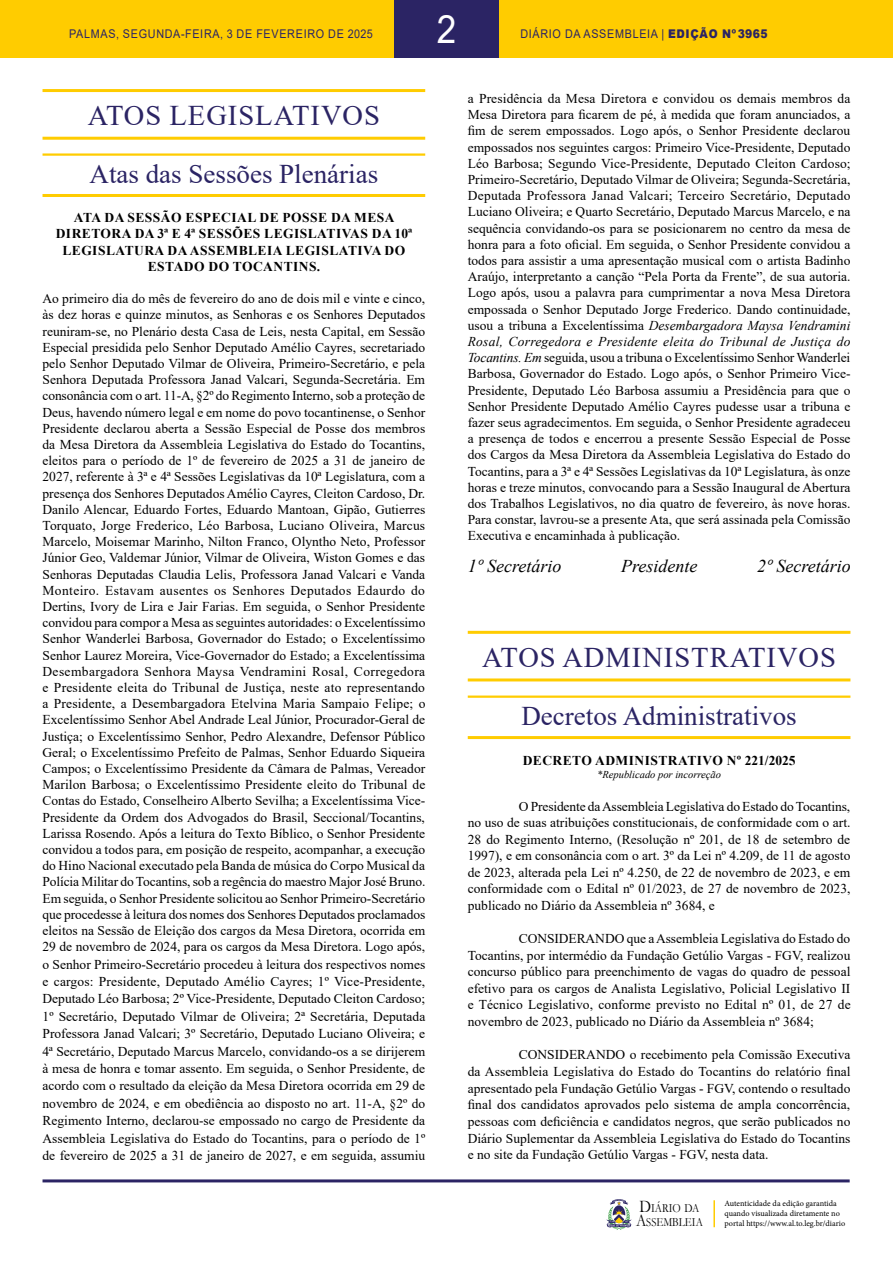
<style>
.page{position:relative;width:893px;height:1263px;background:#fff}
.page>*{position:absolute;margin:0;border:0;box-sizing:border-box;transform-origin:0 0}
.t1{font:39px "Arial";color:#fff;scale:.9 1}
.t2{font:28.5px "Times New Roman";letter-spacing:.035em;color:#2b2464}
.t3{font:27px "Times New Roman";color:#2b2464}
.t4{font:italic 18px "Times New Roman";color:#000}
.t5{font:13.5px/16.5px "Times New Roman";color:#000;text-align:justify}
.t6{font:700 13.5px/16.2px "Times New Roman";letter-spacing:.035em;color:#000;text-align:center}
.t7{font:12.45px/14px "Garamond";color:#000;scale:.85 1}
.t8{font:12px "Arial";letter-spacing:.065em;color:#2b2464;scale:.9 1}
.t9{font:italic 10.5px "Times New Roman";color:#000}
.t10{font:8.25px/9.9px "Minion Pro";color:#000}
.s1{font-weight:900}
.s2{font-style:italic}
.s3{font-size:17.85px}
</style>
<div class="page">
<div style="left:0;top:0;width:893px;height:58px;background:#fc0"></div>
<hr style="left:43px;top:1179px;width:807px;height:3px;background:#2b2464">
<svg style="left:606px;top:1199px;width:26px;height:31px"></svg>
<div style="left:394px;top:0;width:105px;height:58px;background:#2b2464"></div>
<hr style="left:713px;top:1200px;width:2px;height:27px;background:#fc0">
<hr style="left:43px;top:89px;width:382px;height:3px;background:#fc0">
<hr style="left:43px;top:137px;width:382px;height:3px;background:#fc0">
<hr style="left:43px;top:153px;width:382px;height:3px;background:#fc0">
<hr style="left:43px;top:194px;width:382px;height:3px;background:#fc0">
<hr style="left:468px;top:631px;width:382px;height:3px;background:#fc0">
<hr style="left:468px;top:678px;width:382px;height:3px;background:#fc0">
<hr style="left:468px;top:695px;width:382px;height:3px;background:#fc0">
<hr style="left:468px;top:736px;width:382px;height:3px;background:#fc0">
<h1 class="t1" style="left:437px;top:2px;width:23px">2</h1>
<p class="t8" style="left:69px;top:25px;width:339px">PALMAS, SEGUNDA-FEIRA, 3 DE FEVEREIRO DE 2025</p>
<p class="t8" style="left:520px;top:25px;width:276px">DIÁRIO DA ASSEMBLEIA | <span class="s1">EDIÇÃO Nº3965</span></p>
<h2 class="t2" style="left:88px;top:96px;width:294px">ATOS LEGISLATIVOS</h2>
<h3 class="t3" style="left:90px;top:155px;width:290px">Atas das Sessões Plenárias</h3>
<p class="t6" style="left:56px;top:209px;width:358px">ATA DA SESSÃO ESPECIAL DE POSSE DA MESA DIRETORA DA 3ª E 4ª SESSÕES LEGISLATIVAS DA 10ª LEGISLATURA DA ASSEMBLEIA LEGISLATIVA DO ESTADO DO TOCANTINS.</p>
<p class="t5" style="left:43px;top:290px;width:384px">Ao primeiro dia do mês de fevereiro do ano de dois mil e vinte e cinco, às dez horas e quinze minutos, as Senhoras e os Senhores Deputados reuniram-se, no Plenário desta Casa de Leis, nesta Capital, em Sessão Especial presidida pelo Senhor Deputado Amélio Cayres, secretariado pelo Senhor Deputado Vilmar de Oliveira, Primeiro-Secretário, e pela Senhora Deputada Professora Janad Valcari, Segunda-Secretária. Em consonância com o art. 11-A, §2º do Regimento Interno, sob a proteção de Deus, havendo número legal e em nome do povo tocantinense, o Senhor Presidente declarou aberta a Sessão Especial de Posse dos membros da Mesa Diretora da Assembleia Legislativa do Estado do Tocantins, eleitos para o período de 1º de fevereiro de 2025 a 31 de janeiro de 2027, referente à 3ª e 4ª Sessões Legislativas da 10ª Legislatura, com a presença dos Senhores Deputados Amélio Cayres, Cleiton Cardoso, Dr.<br>Danilo Alencar, Eduardo Fortes, Eduardo Mantoan, Gipão, Gutierres Torquato, Jorge Frederico, Léo Barbosa, Luciano Oliveira, Marcus Marcelo, Moisemar Marinho, Nilton Franco, Olyntho Neto, Professor Júnior Geo, Valdemar Júnior, Vilmar de Oliveira, Wiston Gomes e das Senhoras Deputadas Claudia Lelis, Professora Janad Valcari e Vanda Monteiro. Estavam ausentes os Senhores Deputados Edaurdo do Dertins, Ivory de Lira e Jair Farias. Em seguida, o Senhor Presidente convidou para compor a Mesa as seguintes autoridades: o Excelentíssimo Senhor Wanderlei Barbosa, Governador do Estado; o Excelentíssimo Senhor Laurez Moreira, Vice-Governador do Estado; a Excelentíssima Desembargadora Senhora Maysa Vendramini Rosal, Corregedora e Presidente eleita do Tribunal de Justiça, neste ato representando a Presidente, a Desembargadora Etelvina Maria Sampaio Felipe; o Excelentíssimo Senhor Abel Andrade Leal Júnior, Procurador-Geral de Justiça; o Excelentíssimo Senhor, Pedro Alexandre, Defensor Público Geral; o Excelentíssimo Prefeito de Palmas, Senhor Eduardo Siqueira Campos; o Excelentíssimo Presidente da Câmara de Palmas, Vereador Marilon Barbosa; o Excelentíssimo Presidente eleito do Tribunal de Contas do Estado, Conselheiro Alberto Sevilha; a Excelentíssima Vice-Presidente da Ordem dos Advogados do Brasil, Seccional/Tocantins, Larissa Rosendo. Após a leitura do Texto Bíblico, o Senhor Presidente convidou a todos para, em posição de respeito, acompanhar, a execução do Hino Nacional executado pela Banda de música do Corpo Musical da Polícia Militar do Tocantins, sob a regência do maestro Major José Bruno.<br>Em seguida, o Senhor Presidente solicitou ao Senhor Primeiro-Secretário que procedesse à leitura dos nomes dos Senhores Deputados proclamados eleitos na Sessão de Eleição dos cargos da Mesa Diretora, ocorrida em 29 de novembro de 2024, para os cargos da Mesa Diretora. Logo após, o Senhor Primeiro-Secretário procedeu à leitura dos respectivos nomes e cargos: Presidente, Deputado Amélio Cayres; 1º Vice-Presidente, Deputado Léo Barbosa; 2º Vice-Presidente, Deputado Cleiton Cardoso; 1º Secretário, Deputado Vilmar de Oliveira; 2ª Secretária, Deputada Professora Janad Valcari; 3º Secretário, Deputado Luciano Oliveira; e 4ª Secretário, Deputado Marcus Marcelo, convidando-os a se dirijerem à mesa de honra e tomar assento. Em seguida, o Senhor Presidente, de acordo com o resultado da eleição da Mesa Diretora ocorrida em 29 de novembro de 2024, e em obediência ao disposto no art. 11-A, §2º do Regimento Interno, declarou-se empossado no cargo de Presidente da Assembleia Legislativa do Estado do Tocantins, para o período de 1º de fevereiro de 2025 a 31 de janeiro de 2027, e em seguida, assumiu</p>
<p class="t5" style="left:468px;top:90px;width:384px">a Presidência da Mesa Diretora e convidou os demais membros da Mesa Diretora para ficarem de pé, à medida que foram anunciados, a fim de serem empossados. Logo após, o Senhor Presidente declarou empossados nos seguintes cargos: Primeiro Vice-Presidente, Deputado Léo Barbosa; Segundo Vice-Presidente, Deputado Cleiton Cardoso; Primeiro-Secretário, Deputado Vilmar de Oliveira; Segunda-Secretária, Deputada Professora Janad Valcari; Terceiro Secretário, Deputado Luciano Oliveira; e Quarto Secretário, Deputado Marcus Marcelo, e na sequência convidando-os para se posicionarem no centro da mesa de honra para a foto oficial. Em seguida, o Senhor Presidente convidou a todos para assistir a uma apresentação musical com o artista Badinho Araújo, interpretanto a canção “Pela Porta da Frente”, de sua autoria.<br>Logo após, usou a palavra para cumprimentar a nova Mesa Diretora empossada o Senhor Deputado Jorge Frederico. Dando continuidade, usou a tribuna a Excelentíssima <span class="s2">Desembargadora Maysa Vendramini Rosal, Corregedora e Presidente eleita do Tribunal de Justiça do Tocantins. Em</span> seguida, usou a tribuna o Excelentíssimo Senhor Wanderlei Barbosa, Governador do Estado. Logo após, o Senhor Primeiro Vice-Presidente, Deputado Léo Barbosa assumiu a Presidência para que o Senhor Presidente Deputado Amélio Cayres pudesse usar a tribuna e fazer seus agradecimentos. Em seguida, o Senhor Presidente agradeceu a presença de todos e encerrou a presente Sessão Especial de Posse dos Cargos da Mesa Diretora da Assembleia Legislativa do Estado do Tocantins, para a 3ª e 4ª Sessões Legislativas da 10ª Legislatura, às onze horas e treze minutos, convocando para a Sessão Inaugural de Abertura dos Trabalhos Legislativos, no dia quatro de fevereiro, às nove horas.<br>Para constar, lavrou-se a presente Ata, que será assinada pela Comissão Executiva e encaminhada à publicação.</p>
<h3 class="t4" style="left:468px;top:553px;width:95px">1º Secretário</h3>
<h3 class="t4" style="left:621px;top:553px;width:78px">Presidente</h3>
<h3 class="t4" style="left:757px;top:553px;width:95px">2º Secretário</h3>
<h2 class="t2" style="left:482px;top:637px;width:355px">ATOS ADMINISTRATIVOS</h2>
<h3 class="t3" style="left:521px;top:697px;width:277px">Decretos Administrativos</h3>
<p class="t6" style="left:523px;top:752px;width:274px">DECRETO ADMINISTRATIVO Nº 221/2025</p>
<p class="t9" style="left:597px;top:767px;width:125px">*Republicado por incorreção</p>
<p class="t5" style="left:468px;top:797px;width:384px;text-indent:51px">O Presidente da Assembleia Legislativa do Estado do Tocantins, no uso de suas atribuições constitucionais, de conformidade com o art.<br>28 do Regimento Interno, (Resolução nº 201, de 18 de setembro de 1997), e em consonância com o art. 3º da Lei nº 4.209, de 11 de agosto de 2023, alterada pela Lei nº 4.250, de 22 de novembro de 2023, e em conformidade com o Edital nº 01/2023, de 27 de novembro de 2023, publicado no Diário da Assembleia nº 3684, e</p>
<p class="t5" style="left:468px;top:929px;width:384px;text-indent:51px">CONSIDERANDO que a Assembleia Legislativa do Estado do Tocantins, por intermédio da Fundação Getúlio Vargas - FGV, realizou concurso público para preenchimento de vagas do quadro de pessoal efetivo para os cargos de Analista Legislativo, Policial Legislativo II e Técnico Legislativo, conforme previsto no Edital nº 01, de 27 de novembro de 2023, publicado no Diário da Assembleia nº 3684;</p>
<p class="t5" style="left:468px;top:1046px;width:384px;text-indent:51px">CONSIDERANDO o recebimento pela Comissão Executiva da Assembleia Legislativa do Estado do Tocantins do relatório final apresentado pela Fundação Getúlio Vargas - FGV, contendo o resultado final dos candidatos aprovados pelo sistema de ampla concorrência, pessoas com deficiência e candidatos negros, que serão publicados no Diário Suplementar da Assembleia Legislativa do Estado do Tocantins e no site da Fundação Getúlio Vargas - FGV, nesta data.</p>
<p class="t7" style="left:636px;top:1201px;width:80px"><span class="s3">D</span>IÁRIO DA<br><span class="s3">A</span>SSEMBLEIA</p>
<p class="t10" style="left:724px;top:1199px;width:122px">Autenticidade da edição garantida quando visualizada diretamente no portal https://www.al.to.leg.br/diario</p>
</div>
